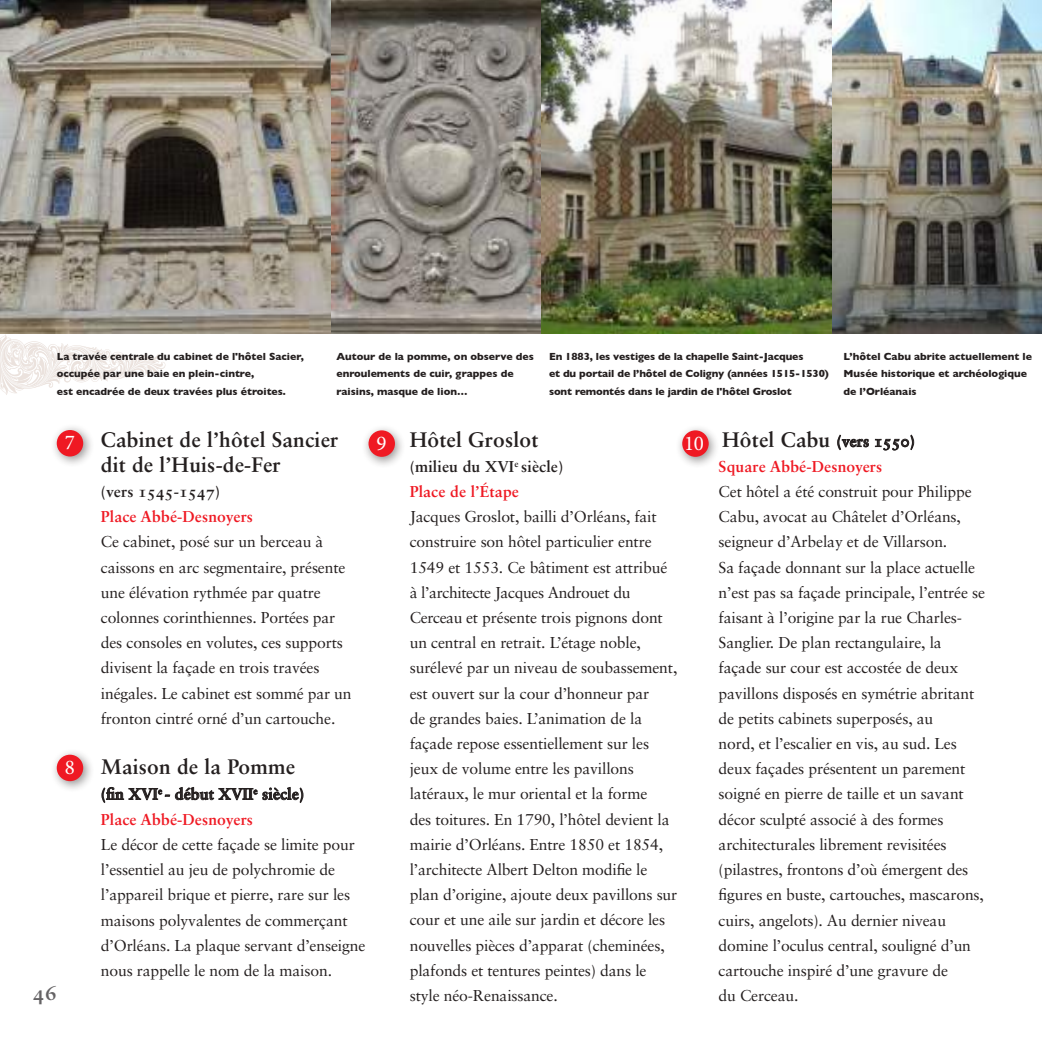
<style>
.page{position:relative;width:1042px;height:1042px;background:#fff}
.page>*{position:absolute;margin:0;border:0;box-sizing:border-box;transform-origin:0 0}
.t1{font:21px/25.2px "Sabon Bold Os F";letter-spacing:.01em;color:#241f1f}
.t2{font:21px "Minion Pro";color:#fff}
.t3{font:21px "Sabon Bold Os F";color:#656365}
.t4{font:15.75px/25.2px "Sabon";letter-spacing:-.01em;color:#241f1f}
.t5{font:15.75px/25.2px "Sabon Bold Os F";letter-spacing:.01em;color:#241f1f}
.t6{font:15.75px/25.2px "Sabon Bold Os F";letter-spacing:.01em;color:#ef1923}
.t7{font:700 10.5px/17.5px "Gill Sans";color:#241f1f}
.s1{color:#ef1923}
.s2{font-size:21px;color:#241f1f}
.s3{color:#241f1f}
</style>
<div class="page">
<svg style="left:101px;top:787px;width:203px;height:16px"></svg>
<img style="left:0;top:0;width:832px;height:333px">
<img style="left:832px;top:0;width:210px;height:333px">
<div style="left:50px;top:423px;width:45px;height:45px;background:#241f1f;opacity:.5"></div>
<div style="left:57px;top:430px;width:26px;height:26px;background:#ef1923;border-radius:50%"></div>
<div style="left:50px;top:748px;width:45px;height:45px;background:#241f1f;opacity:.5"></div>
<div style="left:57px;top:755px;width:26px;height:26px;background:#ef1923;border-radius:50%"></div>
<div style="left:362px;top:424px;width:44px;height:44px;background:#241f1f;opacity:.5"></div>
<div style="left:368px;top:430px;width:27px;height:27px;background:#ef1923;border-radius:50%"></div>
<svg style="left:837px;top:434px;width:77px;height:17px"></svg>
<div style="left:675px;top:424px;width:45px;height:44px;background:#241f1f;opacity:.5"></div>
<div style="left:682px;top:430px;width:27px;height:27px;background:#ef1923;border-radius:50%"></div>
<svg style="left:0;top:333px;width:165px;height:62px"></svg>
<p class="t7" style="left:57px;top:347px;width:249px">La travée centrale du cabinet de l'hôtel Sacier, occupée par une baie en plein-cintre,<br>est encadrée de deux travées plus étroites.</p>
<p class="t7" style="left:336px;top:347px;width:199px">Autour de la pomme, on observe des enroulements de cuir, grappes de raisins, masque de lion…</p>
<p class="t7" style="left:843px;top:347px;width:190px">L’hôtel Cabu abrite actuellement le<br>Musée historique et archéologique de l’Orléanais</p>
<p class="t7" style="left:549px;top:347px;width:281px">En 1883, les vestiges de la chapelle Saint-Jacques<br>et du portail de l’hôtel de Coligny (années 1515-1530) sont remontés dans le jardin de l'hôtel Groslot</p>
<h1 class="t2" style="left:65px;top:429px;width:12px">7</h1>
<h1 class="t2" style="left:65px;top:753px;width:12px">8</h1>
<h1 class="t3" style="left:33px;top:979px;width:25px">46</h1>
<h1 class="t1" style="left:101px;top:426px;width:239px">Cabinet de l’hôtel Sancier dit de l’Huis-de-Fer</h1>
<p class="t5" style="left:101px;top:478px;width:121px">(vers 1545-1547)</p>
<p class="t6" style="left:101px;top:504px;width:154px">Place Abbé-Desnoyers</p>
<p class="t4" style="left:101px;top:529px;width:252px">Ce cabinet, posé sur un berceau à caissons en arc segmentaire, présente une élévation rythmée par quatre colonnes corinthiennes. Portées par des consoles en volutes, ces supports divisent la façade en trois travées inégales. Le cabinet est sommé par un fronton cintré orné d’un cartouche.</p>
<h1 class="t1" style="left:101px;top:754px;width:196px">Maison de la Pomme</h1>
<p class="t5" style="left:101px;top:781px;width:205px">(fin XVI<sup>e</sup> - début XVII<sup>e</sup> siècle)<br><span class="s1">Place Abbé-Desnoyers</span></p>
<p class="t4" style="left:101px;top:831px;width:266px">Le décor de cette façade se limite pour l’essentiel au jeu de polychromie de l’appareil brique et pierre, rare sur les maisons polyvalentes de commerçant d’Orléans. La plaque servant d’enseigne nous rappelle le nom de la maison.</p>
<h1 class="t1" style="left:410px;top:426px;width:130px">Hôtel Groslot</h1>
<p class="t5" style="left:410px;top:453px;width:155px">(milieu du XVI<sup>e</sup> siècle)<br><span class="s1">Place de l’Étape</span></p>
<p class="t4" style="left:410px;top:504px;width:269px">Jacques Groslot, bailli d’Orléans, fait construire son hôtel particulier entre 1549 et 1553. Ce bâtiment est attribué à l’architecte Jacques Androuet du Cerceau et présente trois pignons dont un central en retrait. L’étage noble, surélevé par un niveau de soubassement, est ouvert sur la cour d’honneur par<br>de grandes baies. L’animation de la façade repose essentiellement sur les jeux de volume entre les pavillons latéraux, le mur oriental et la forme<br>des toitures. En 1790, l’hôtel devient la mairie d’Orléans. Entre 1850 et 1854, l’architecte Albert Delton modifie le plan d’origine, ajoute deux pavillons sur cour et une aile sur jardin et décore les nouvelles pièces d’apparat (cheminées, plafonds et tentures peintes) dans le style néo-Renaissance.</p>
<h1 class="t2" style="left:376px;top:429px;width:12px">9</h1>
<p class="t6" style="left:718px;top:428px;width:198px"><span class="s2">Hôtel Cabu</span> <span class="s3">(vers 1550)<br></span>Square Abbé-Desnoyers</p>
<p class="t4" style="left:718px;top:479px;width:268px">Cet hôtel a été construit pour Philippe Cabu, avocat au Châtelet d’Orléans, seigneur d’Arbelay et de Villarson.<br>Sa façade donnant sur la place actuelle n’est pas sa façade principale, l’entrée se faisant à l’origine par la rue Charles-Sanglier. De plan rectangulaire, la façade sur cour est accostée de deux pavillons disposés en symétrie abritant de petits cabinets superposés, au<br>nord, et l’escalier en vis, au sud. Les deux façades présentent un parement soigné en pierre de taille et un savant décor sculpté associé à des formes architecturales librement revisitées (pilastres, frontons d’où émergent des figures en buste, cartouches, mascarons, cuirs, angelots). Au dernier niveau domine l’oculus central, souligné d’un cartouche inspiré d’une gravure de<br>du Cerceau.</p>
<h1 class="t2" style="left:684px;top:429px;width:21px">10</h1>
</div>
